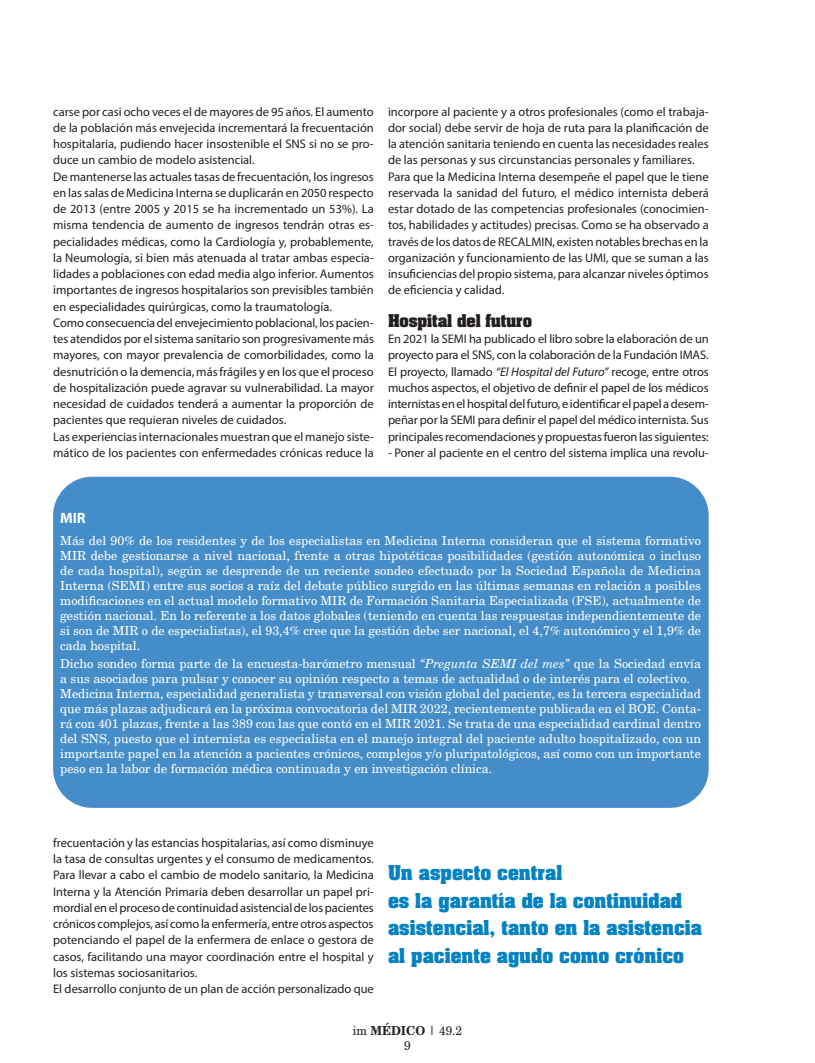
<style>
.page{position:relative;width:815px;height:1063px;background:#fff}
.page>*{position:absolute;margin:0;border:0;box-sizing:border-box;transform-origin:0 0}
.t1{font:700 17.5px/27.5px "Aardvark";color:#0582bf}
.t2{font:700 15px "Aardvark";letter-spacing:-.01em;color:#231f20}
.t3{font:700 15px "Myriad Pro";color:#fff}
.t4{font:12.5px/16.2px "Myriad Pro";color:#231f20}
.t5{font:12.5px/15px "New Brunswick";color:#fff;text-align:justify}
.t6{font:12.5px/15px "New Brunswick";color:#231f20;text-align:center;scale:.95 1}
.s1{font-style:italic}
.s2{font-weight:700}
</style>
<div class="page">
<div style="left:53px;top:477px;width:656px;height:331px;background:#458dc8;border-radius:39px"></div>
<p class="t4" style="left:53px;top:103px;width:322px">carse por casi ocho veces el de mayores de 95 años. El aumento de la población más envejecida incrementará la frecuentación hospitalaria, pudiendo hacer insostenible el SNS si no se pro&shy;duce un cambio de modelo asistencial.<br>De mantenerse las actuales tasas de frecuentación, los ingresos en las salas de Medicina Interna se duplicarán en 2050 respecto de 2013 (entre 2005 y 2015 se ha incrementado un 53%). La misma tendencia de aumento de ingresos tendrán otras es&shy;pecialidades médicas, como la Cardiología y, probablemente, la Neumología, si bien más atenuada al tratar ambas especia&shy;lidades a poblaciones con edad media algo inferior. Aumentos importantes de ingresos hospitalarios son previsibles también en especialidades quirúrgicas, como la traumatología.<br>Como consecuencia del envejecimiento poblacional, los pacien&shy;tes atendidos por el sistema sanitario son progresivamente más mayores, con mayor prevalencia de comorbilidades, como la desnutrición o la demencia, más frágiles y en los que el proceso de hospitalización puede agravar su vulnerabilidad. La mayor necesidad de cuidados tenderá a aumentar la proporción de pacientes que requieran niveles de cuidados.<br>Las experiencias internacionales muestran que el manejo siste&shy;mático de los pacientes con enfermedades crónicas reduce la</p>
<p class="t4" style="left:388px;top:103px;width:322px">incorpore al paciente y a otros profesionales (como el trabaja&shy;dor social) debe servir de hoja de ruta para la planificación de la atención sanitaria teniendo en cuenta las necesidades reales de las personas y sus circunstancias personales y familiares.<br>Para que la Medicina Interna desempeñe el papel que le tiene reservada la sanidad del futuro, el médico internista deberá estar dotado de las competencias profesionales (conocimien&shy;tos, habilidades y actitudes) precisas. Como se ha observado a través de los datos de RECALMIN, existen notables brechas en la organización y funcionamiento de las UMI, que se suman a las insuficiencias del propio sistema, para alcanzar niveles óptimos de eficiencia y calidad.</p>
<p class="t2" style="left:388px;top:310px;width:145px">Hospital del futuro</p>
<p class="t4" style="left:388px;top:331px;width:322px;text-align:justify">En 2021 la SEMI ha publicado el libro sobre la elaboración de un proyecto para el SNS, con la colaboración de la Fundación IMAS.<br>El proyecto, llamado <span class="s1">“El Hospital del Futuro”</span> recoge, entre otros muchos aspectos, el objetivo de definir el papel de los médicos internistas en el hospital del futuro, e identificar el papel a desem&shy;peñar por la SEMI para definir el papel del médico internista. Sus principales recomendaciones y propuestas fueron las siguientes:</p>
<p class="t4" style="left:388px;top:444px;width:322px">- Poner al paciente en el centro del sistema implica una revolu-</p>
<p class="t3" style="left:60px;top:508px;width:27px">MIR</p>
<p class="t5" style="left:60px;top:534px;width:642px">Más del 90% de los residentes y de los especialistas en Medicina Interna consideran que el sistema formativo MIR debe gestionarse a nivel nacional, frente a otras hipotéticas posibilidades (gestión autonómica o incluso de cada hospital), según se desprende de un reciente sondeo efectuado por la Sociedad Española de Medicina Interna (SEMI) entre sus socios a raíz del debate público surgido en las últimas semanas en relación a posibles modificaciones en el actual modelo formativo MIR de Formación Sanitaria Especializada (FSE), actualmente de gestión nacional. En lo referente a los datos globales (teniendo en cuenta las respuestas independientemente de si son de MIR o de especialistas), el 93,4% cree que la gestión debe ser nacional, el 4,7% autonómico y el 1,9% de cada hospital.</p>
<p class="t5" style="left:60px;top:657px;width:642px;text-align:left">Dicho sondeo forma parte de la encuesta-barómetro mensual <span class="s1">“Pregunta SEMI del mes”</span> que la Sociedad envía a sus asociados para pulsar y conocer su opinión respecto a temas de actualidad o de interés para el colectivo.<br>Medicina Interna, especialidad generalista y transversal con visión global del paciente, es la tercera especialidad que más plazas adjudicará en la próxima convocatoria del MIR 2022, recientemente publicada en el BOE. Conta&shy;rá con 401 plazas, frente a las 389 con las que contó en el MIR 2021. Se trata de una especialidad cardinal dentro del SNS, puesto que el internista es especialista en el manejo integral del paciente adulto hospitalizado, con un importante papel en la atención a pacientes crónicos, complejos y/o pluripatológicos, así como con un importante peso en la labor de formación médica continuada y en investigación clínica.</p>
<p class="t4" style="left:53px;top:834px;width:322px">frecuentación y las estancias hospitalarias, así como disminuye la tasa de consultas urgentes y el consumo de medicamentos.<br>Para llevar a cabo el cambio de modelo sanitario, la Medicina Interna y la Atención Primaria deben desarrollar un papel pri&shy;mordial en el proceso de continuidad asistencial de los pacientes crónicos complejos, así como la enfermería, entre otros aspectos potenciando el papel de la enfermera de enlace o gestora de casos, facilitando una mayor coordinación entre el hospital y los sistemas sociosanitarios.<br>El desarrollo conjunto de un plan de acción personalizado que</p>
<h1 class="t1" style="left:388px;top:859px;width:316px">Un aspecto central<br>es la garantía de la continuidad asistencial, tanto en la asistencia al paciente agudo como crónico</h1>
<p class="t6" style="left:353px;top:1024px;width:117px">im <span class="s2">MÉDICO</span> | 49.2<br>9</p>
</div>
